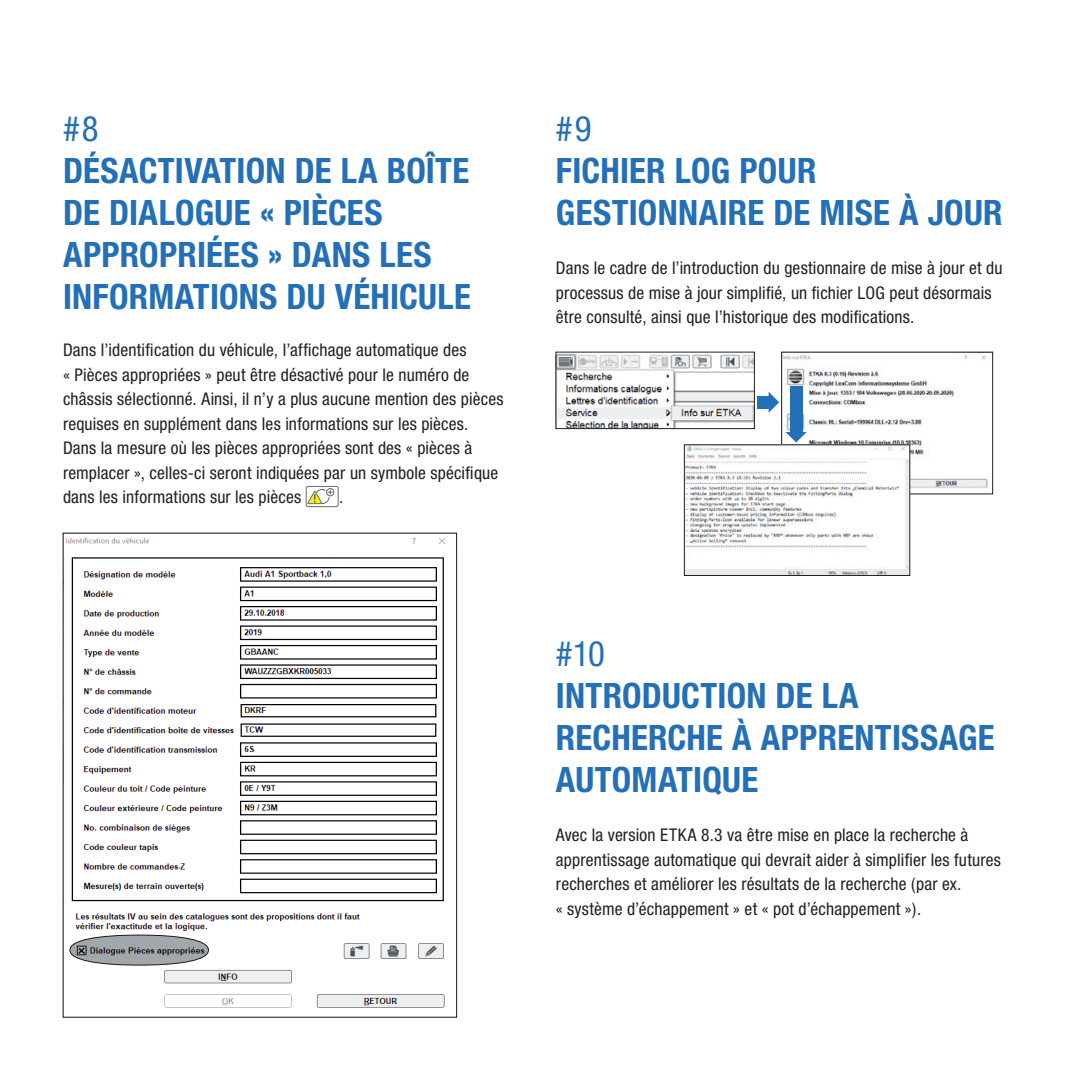
<style>
.page{position:relative;width:1067px;height:1067px;background:#fff}
.page>*{position:absolute;margin:0;border:0;box-sizing:border-box;transform-origin:0 0}
.t1{font:700 condensed 35px/42px "Helvetica Neue";letter-spacing:.005em;color:#2370b9}
.t2{font:condensed 35px "Helvetica Neue";color:#2370b9}
.t3{font:condensed 17.5px/24.5px "Helvetica Neue";letter-spacing:.01em;color:#231f20}
.s1{font-weight:400}
</style>
<div class="page">
<div style="left:315px;top:489px;width:15px;height:15px;border:1px solid #656d76;border-radius:50%"></div>
<div style="left:306px;top:486px;width:32px;height:21px;border:1px solid #656d76;border-radius:2px"></div>
<svg style="left:325px;top:487px;width:10px;height:10px"></svg>
<div style="left:326px;top:488px;width:8px;height:8px;border:1px solid #656d76;border-radius:50%"></div>
<svg style="left:328px;top:490px;width:4px;height:4px"></svg>
<svg style="left:306px;top:490px;width:16px;height:14px"></svg>
<img style="left:65px;top:537px;width:380px;height:471px">
<img style="left:783px;top:355px;width:205px;height:137px">
<div style="left:781px;top:352px;width:212px;height:142px;border:1px solid #231f20"></div>
<img style="left:686px;top:446px;width:222px;height:128px">
<div style="left:684px;top:444px;width:226px;height:132px;border:1px solid #231f20"></div>
<img style="left:557px;top:354px;width:196px;height:73px">
<div style="left:555px;top:352px;width:200px;height:77px;border:1px solid #231f20"></div>
<div style="left:757px;top:396px;width:13px;height:12px;background:#2370b9"></div>
<svg style="left:768px;top:392px;width:11px;height:21px"></svg>
<div style="left:790px;top:386px;width:12px;height:48px;background:#2370b9"></div>
<svg style="left:785px;top:432px;width:21px;height:10px"></svg>
<svg style="left:70px;top:935px;width:138px;height:30px;background:#92969b"></svg>
<div style="left:69px;top:934px;width:140px;height:31px;border:1px solid #231f20;border-radius:50%"></div>
<p class="t2" style="left:63px;top:108px;width:37px">#8</p>
<p class="t1" style="left:63px;top:149px;width:409px">DÉSACTIVATION DE LA BOÎTE<br>DE DIALOGUE « PIÈCES<br>APPROPRIÉES » DANS LES<br>INFORMATIONS DU VÉHICULE</p>
<p class="t3" style="left:63px;top:338px;width:442px">Dans l’identification du véhicule, l’affichage automatique des<br>« Pièces appropriées » peut être désactivé pour le numéro de châssis sélectionné. Ainsi, il n’y a plus aucune mention des pièces requises en supplément dans les informations sur les pièces.<br>Dans la mesure où les pièces appropriées sont des « pièces à remplacer », celles-ci seront indiquées par un symbole spécifique dans les informations sur les pièces</p>
<p class="t3" style="left:339px;top:485px;width:6px">.</p>
<p class="t1" style="left:556px;top:107px;width:448px"><span class="s1">#9<br></span>FICHIER LOG POUR<br>GESTIONNAIRE DE MISE À JOUR</p>
<p class="t3" style="left:556px;top:255px;width:448px">Dans le cadre de l’introduction du gestionnaire de mise à jour et du processus de mise à jour simplifié, un fichier LOG peut désormais être consulté, ainsi que l’historique des modifications.</p>
<p class="t1" style="left:556px;top:632px;width:440px"><span class="s1">#10<br></span>INTRODUCTION DE LA<br>RECHERCHE À APPRENTISSAGE<br>AUTOMATIQUE</p>
<p class="t3" style="left:556px;top:822px;width:446px">Avec la version ETKA 8.3 va être mise en place la recherche à apprentissage automatique qui devrait aider à simplifier les futures recherches et améliorer les résultats de la recherche (par ex.<br>« système d’échappement » et « pot d’échappement »).</p>
</div>
